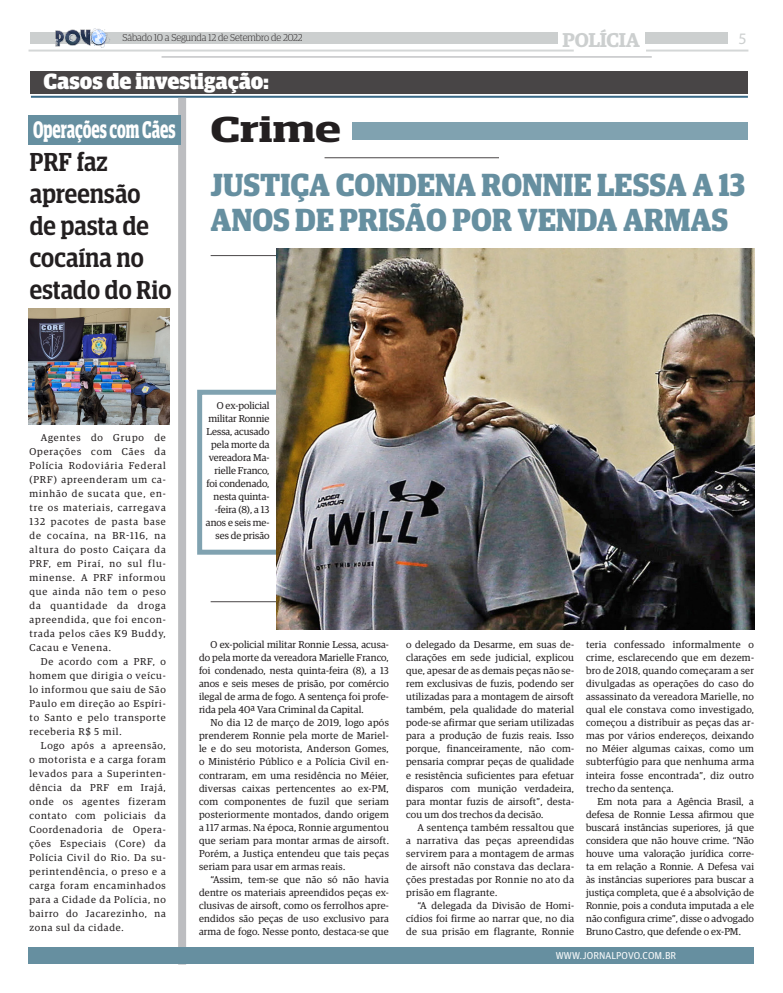
<style>
.page{position:relative;width:783px;height:993px;background:#fff}
.page>*{position:absolute;margin:0;border:0;box-sizing:border-box;transform-origin:0 0}
.Título_-_2_colunas{font:600 36px "Guardian Egyptian Display";color:#231f20;scale:1.37 1}
.Título_-_2_colunas-2{font:700 32px/35px "Guardian Egyptian Display";color:#668fa0}
.Título_-_2_colunas-3{font:500 26px "Guardian Egyptian Display";letter-spacing:.01em;color:#231f20;scale:.93 1}
.Título_-_2_colunas-4{font:700 24px "Guardian Egyptian Display";color:#fff;scale:.65 1}
.Título_-_2_colunas-5{font:900 22px "Guardian Egyptian Display";color:#fff}
.Título_-_2_colunas-6{font:600 20px "Guardian Egyptian";letter-spacing:-.02em;color:#cccfcf}
.Título_-_2_colunas-7{font:16px "Myriad Pro";color:#cccfcf}
.Texto_interno_comum{font:10px/13px "Guardian Egyptian";letter-spacing:.025em;color:#231f20;text-align:justify}
.Texto_interno_comum-2{font:10px/13px "Guardian Egyptian";color:#231f20;text-align:right}
.Título_-_2_colunas-8{font:300 10px "Guardian Egyptian Display";color:#231f20}
.Título_-_2_colunas-9{font:10px "Guardian Agate Sans G1 D Regular";color:#fff}
</style>
<div class="page">
<hr style="left:210px;top:255px;width:173px;height:1px;background:#231f20">
<hr style="left:210px;top:601px;width:173px;height:1px;background:#231f20">
<div style="left:197px;top:389px;width:349px;height:165px;border:5px solid #668fa0"></div>
<hr style="left:324px;top:157px;width:175px;height:1px;background:#231f20">
<div style="left:31px;top:71px;width:716px;height:22px;background:#484546"></div>
<img style="left:276px;top:248px;width:478px;height:381px">
<hr style="left:31px;top:96px;width:716px;height:2px;background:#114c70">
<div style="left:178px;top:98px;width:8px;height:866px;background:#bcbdc0"></div>
<div style="left:351px;top:122px;width:396px;height:17px;background:#80a2b0"></div>
<div style="left:28px;top:115px;width:153px;height:30px;background:#668fa0"></div>
<div style="left:30px;top:33px;width:527px;height:11px;background:#cccfcf"></div>
<div style="left:645px;top:33px;width:82px;height:11px;background:#cccfcf"></div>
<hr style="left:646px;top:50px;width:102px;height:2px;background:#cccfcf">
<hr style="left:28px;top:50px;width:545px;height:2px;background:#cccfcf">
<hr style="left:161px;top:56px;width:490px;height:1px;background:#939598">
<img style="left:28px;top:28px;width:85px;height:24px">
<div style="left:29px;top:947px;width:724px;height:16px;background:#668fa0"></div>
<img style="left:28px;top:308px;width:141px;height:116px">
<p class="Título_-_2_colunas-8" style="left:122px;top:33px;width:181px">Sábado 10 a Segunda 12 de Setembro de 2022</p>
<p class="Título_-_2_colunas-6" style="left:562px;top:26px;width:79px">POLÍCIA</p>
<p class="Título_-_2_colunas-7" style="left:738px;top:28px;width:10px">5</p>
<p class="Título_-_2_colunas-5" style="left:44px;top:69px;width:227px">Casos de investigação:</p>
<p class="Título_-_2_colunas" style="left:210px;top:109px;width:97px">Crime</p>
<p class="Título_-_2_colunas-2" style="left:210px;top:167px;width:536px">JUSTIÇA CONDENA RONNIE LESSA A 13<br>ANOS DE PRISÃO POR VENDA ARMAS</p>
<p class="Título_-_2_colunas-4" style="left:33px;top:116px;width:221px">Operações com Cães</p>
<p class="Título_-_2_colunas-3" style="left:30px;top:147px;width:85px">PRF faz</p>
<p class="Título_-_2_colunas-3" style="left:30px;top:179px;width:121px">apreensão</p>
<p class="Título_-_2_colunas-3" style="left:30px;top:211px;width:129px">de pasta de</p>
<p class="Título_-_2_colunas-3" style="left:30px;top:243px;width:124px">cocaína no</p>
<p class="Título_-_2_colunas-3" style="left:30px;top:275px;width:154px">estado do Rio</p>
<p class="Texto_interno_comum" style="left:29px;top:429px;width:138px;line-height:14px;text-indent:11px">Agentes do Grupo de Operações com Cães da Polícia Rodoviária Federal (PRF) apreenderam um ca&shy;minhão de sucata que, en&shy;tre os materiais, carregava 132 pacotes de pasta base de cocaína, na BR-116, na altura do posto Caiçara da PRF, em Piraí, no sul flu&shy;minense. A PRF informou que ainda não tem o peso da quantidade da droga apreendida, que foi encon&shy;trada pelos cães K9 Buddy, Cacau e Venena.</p>
<p class="Texto_interno_comum" style="left:29px;top:653px;width:138px;line-height:14px;text-indent:11px">De acordo com a PRF, o homem que dirigia o veícu&shy;lo informou que saiu de São Paulo em direção ao Espíri&shy;to Santo e pelo transporte receberia R$ 5 mil.</p>
<p class="Texto_interno_comum" style="left:29px;top:737px;width:138px;line-height:14px;text-indent:11px">Logo após a apreensão, o motorista e a carga foram levados para a Superinten&shy;dência da PRF em Irajá, onde os agentes fizeram contato com policiais da Coordenadoria de Opera&shy;ções Especiais (Core) da Polícia Civil do Rio. Da su&shy;perintendência, o preso e a carga foram encaminhados para a Cidade da Polícia, no bairro do Jacarezinho, na zona sul da cidade.</p>
<p class="Texto_interno_comum-2" style="left:206px;top:398px;width:65px">O ex-policial militar Ronnie<br>Lessa, acusado pela morte da vereadora Ma&shy;rielle Franco, foi condenado, nesta quinta--feira (8), a 13 anos e seis me&shy;ses de prisão</p>
<p class="Texto_interno_comum" style="left:199px;top:637px;width:191px;text-indent:11px">O ex-policial militar Ronnie Lessa, acusa&shy;do pela morte da vereadora Marielle Franco, foi condenado, nesta quinta-feira (8), a 13 anos e seis meses de prisão, por comércio ilegal de arma de fogo. A sentença foi profe&shy;rida pela 40ª Vara Criminal da Capital.</p>
<p class="Texto_interno_comum" style="left:199px;top:715px;width:191px;text-indent:11px">No dia 12 de março de 2019, logo após prenderem Ronnie pela morte de Mariel&shy;le e do seu motorista, Anderson Gomes, o Ministério Público e a Polícia Civil en&shy;contraram, em uma residência no Méier, diversas caixas pertencentes ao ex-PM, com componentes de fuzil que seriam posteriormente montados, dando origem a 117 armas. Na época, Ronnie argumentou que seriam para montar armas de airsoft.<br>Porém, a Justiça entendeu que tais peças seriam para usar em armas reais.</p>
<p class="Texto_interno_comum" style="left:199px;top:871px;width:191px;text-indent:11px">“Assim, tem-se que não só não havia dentre os materiais apreendidos peças ex&shy;clusivas de airsoft, como os ferrolhos apre&shy;endidos são peças de uso exclusivo para arma de fogo. Nesse ponto, destaca-se que</p>
<p class="Texto_interno_comum" style="left:406px;top:637px;width:169px">o delegado da Desarme, em suas de&shy;clarações em sede judicial, explicou que, apesar de as demais peças não se&shy;rem exclusivas de fuzis, podendo ser utilizadas para a montagem de airsoft também, pela qualidade do material pode-se afirmar que seriam utilizadas para a produção de fuzis reais. Isso porque, financeiramente, não com&shy;pensaria comprar peças de qualidade e resistência suficientes para efetuar disparos com munição verdadeira, para montar fuzis de airsoft”, desta&shy;cou um dos trechos da decisão.</p>
<p class="Texto_interno_comum" style="left:406px;top:819px;width:169px;text-indent:11px">A sentença também ressaltou que a narrativa das peças apreendidas servirem para a montagem de armas de airsoft não constava das declara&shy;ções prestadas por Ronnie no ato da prisão em flagrante.</p>
<p class="Texto_interno_comum" style="left:406px;top:897px;width:169px;text-indent:11px">“A delegada da Divisão de Homi&shy;cídios foi firme ao narrar que, no dia de sua prisão em flagrante, Ronnie</p>
<p class="Texto_interno_comum" style="left:586px;top:637px;width:169px">teria confessado informalmente o crime, esclarecendo que em dezem&shy;bro de 2018, quando começaram a ser divulgadas as operações do caso do assassinato da vereadora Marielle, no qual ele constava como investigado, começou a distribuir as peças das ar&shy;mas por vários endereços, deixando no Méier algumas caixas, como um subterfúgio para que nenhuma arma inteira fosse encontrada”, diz outro trecho da sentença.</p>
<p class="Texto_interno_comum" style="left:586px;top:793px;width:169px;text-indent:11px">Em nota para a Agência Brasil, a defesa de Ronnie Lessa afirmou que buscará instâncias superiores, já que considera que não houve crime. “Não houve uma valoração jurídica corre&shy;ta em relação a Ronnie. A Defesa vai às instâncias superiores para buscar a justiça completa, que é a absolvição de Ronnie, pois a conduta imputada a ele não configura crime”, disse o advogado Bruno Castro, que defende o ex-PM.</p>
<p class="Título_-_2_colunas-9" style="left:556px;top:948px;width:122px">WWW.JORNALPOVO.COM.BR</p>
</div>
